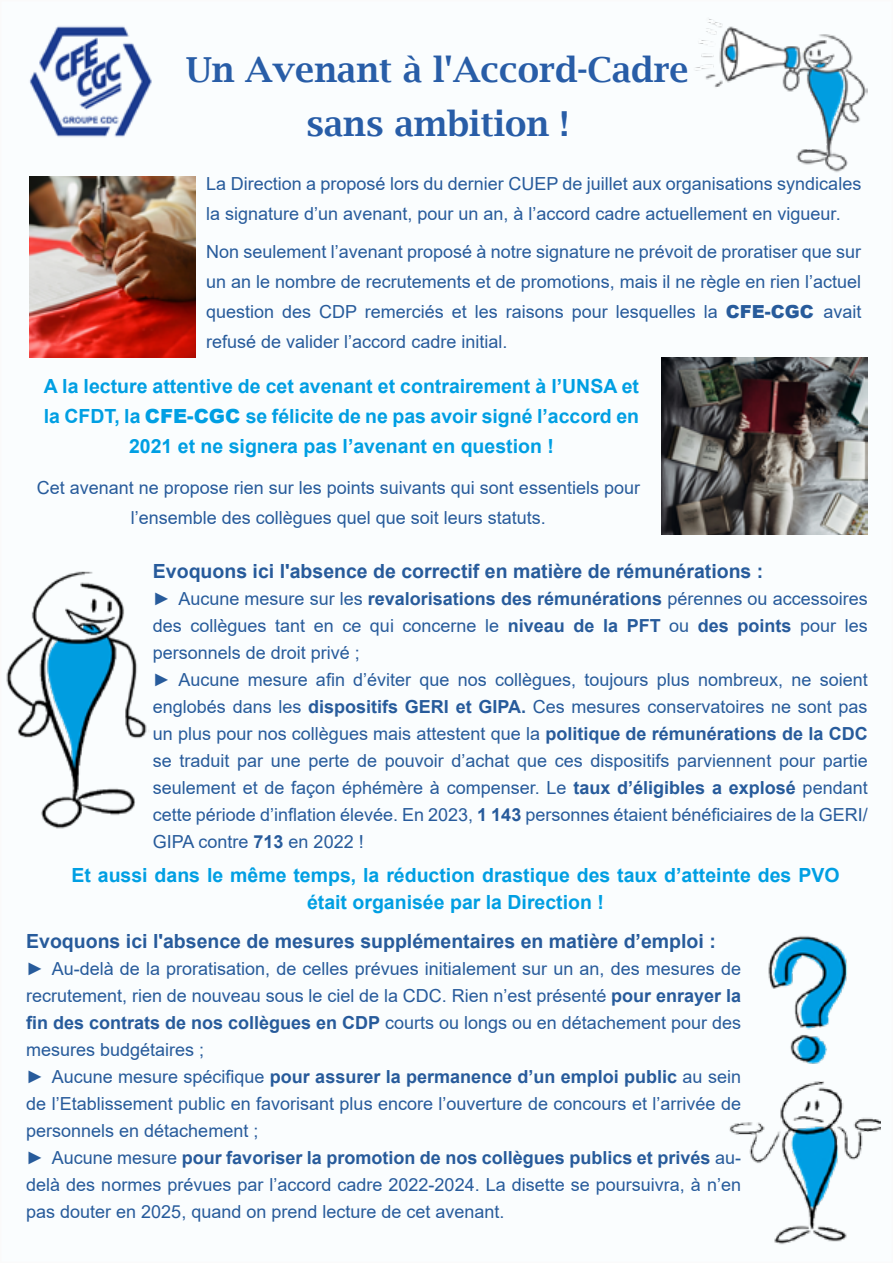
<style>
.page{position:relative;width:893px;height:1263px;background:#fff}
.page>*{position:absolute;margin:0;border:0;box-sizing:border-box;transform-origin:0 0}
.t1{font:600 34.5px/54px "Lucida Bright";color:#285da7;text-align:center}
.t2{font:700 19.5px/30px "Arial";color:#009fe3;text-align:center}
.t3{font:700 19.5px "Arial";color:#275b9b}
.t4{font:18px/27px "Arial";color:#275b9b}
.s1{font-weight:900}
.s2{font-weight:700}
</style>
<div class="page">
<div style="left:1px;top:1px;width:891px;height:1261px;background:#fafdfe"></div>
<img style="left:695px;top:19px;width:173px;height:153px">
<img style="left:29px;top:176px;width:167px;height:181px">
<img style="left:661px;top:357px;width:207px;height:177px">
<img style="left:6px;top:571px;width:141px;height:258px">
<img style="left:729px;top:936px;width:151px;height:309px">
<h1 class="t1" style="left:186px;top:43px;width:504px">Un Avenant à l'Accord-Cadre sans ambition !</h1>
<p class="t4" style="left:206px;top:168px;width:657px;line-height:30px">La Direction a proposé lors du dernier CUEP de juillet aux organisations syndicales la signature d’un avenant, pour un an, à l’accord cadre actuellement en vigueur.</p>
<p class="t4" style="left:206px;top:237px;width:657px;line-height:30px;text-align:justify">Non seulement l’avenant proposé à notre signature ne prévoit de proratiser que sur un an le nombre de recrutements et de promotions, mais il ne règle en rien l’actuel question des CDP remerciés et les raisons pour lesquelles la <span class="s1">CFE-CGC</span> avait refusé de valider l’accord cadre initial.</p>
<p class="t2" style="left:44px;top:371px;width:597px">A la lecture attentive de cet avenant et contrairement à l’UNSA et la CFDT, la <span class="s1">CFE-CGC</span> se félicite de ne pas avoir signé l’accord en<br>2021 et ne signera pas l’avenant en question !</p>
<p class="t4" style="left:37px;top:472px;width:605px;line-height:30px;text-align:center">Cet avenant ne propose rien sur les points suivants qui sont essentiels pour l’ensemble des collègues quel que soit leurs statuts.</p>
<p class="t3" style="left:153px;top:557px;width:612px">Evoquons ici l'absence de correctif en matière de rémunérations :</p>
<p class="t4" style="left:153px;top:585px;width:716px">► Aucune mesure sur les <span class="s2">revalorisations des rémunérations</span> pérennes ou accessoires des collègues tant en ce qui concerne le <span class="s2">niveau de la PFT</span> ou <span class="s2">des points</span> pour les personnels de droit privé ;<br>► Aucune mesure afin d’éviter que nos collègues, toujours plus nombreux, ne soient englobés dans les <span class="s2">dispositifs GERI et GIPA.</span> Ces mesures conservatoires ne sont pas un plus pour nos collègues mais attestent que la <span class="s2">politique de rémunérations de la CDC </span>se traduit par une perte de pouvoir d’achat que ces dispositifs parviennent pour partie seulement et de façon éphémère à compenser. Le <span class="s2">taux d’éligibles a explosé</span> pendant cette période d’inflation élevée. En 2023, <span class="s2">1 143</span> personnes étaient bénéficiaires de la GERI/ GIPA contre <span class="s2">713</span> en 2022 !</p>
<p class="t2" style="left:71px;top:861px;width:769px;line-height:27px">Et aussi dans le même temps, la réduction drastique des taux d’atteinte des PVO était organisée par la Direction !</p>
<p class="t3" style="left:26px;top:927px;width:691px">Evoquons ici l'absence de mesures supplémentaires en matière d’emploi :</p>
<p class="t4" style="left:26px;top:955px;width:716px">► Au-delà de la proratisation, de celles prévues initialement sur un an, des mesures de recrutement, rien de nouveau sous le ciel de la CDC. Rien n’est présenté <span class="s2">pour enrayer la fin des contrats de nos collègues en CDP</span> courts ou longs ou en détachement pour des mesures budgétaires ;<br>► Aucune mesure spécifique <span class="s2">pour assurer la permanence d’un emploi public</span> au sein de l’Etablissement public en favorisant plus encore l’ouverture de concours et l’arrivée de personnels en détachement ;<br>► Aucune mesure <span class="s2">pour favoriser la promotion de nos collègues publics et privés</span> au&shy;delà des normes prévues par l’accord cadre 2022-2024. La disette se poursuivra, à n’en pas douter en 2025, quand on prend lecture de cet avenant.</p>
</div>
